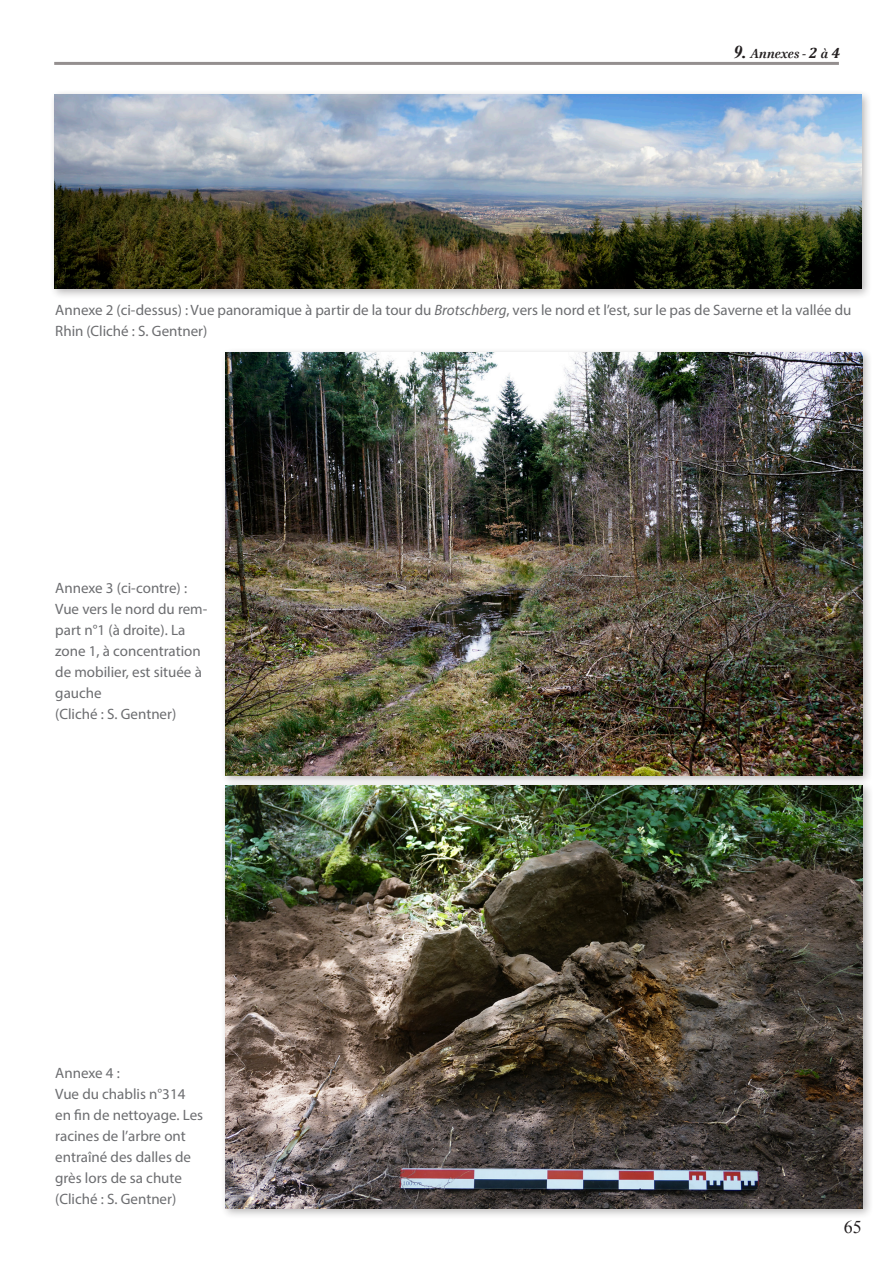
<style>
.page{position:relative;width:893px;height:1263px;background:#fff}
.page>*{position:absolute;margin:0;border:0;box-sizing:border-box;transform-origin:0 0}
.t1{font:18px "Times New Roman";color:#231f20}
.t2{font:15px/21px "Myriad Pro";color:#6c6d70}
.t3{font:italic 700 15px "Brill";color:#231f20}
.s1{font-family:"Times New Roman";font-size:18px}
.s2{font-family:"Cambria"}
.s3{font-style:italic}
</style>
<div class="page">
<hr style="left:54px;top:62px;width:785px;height:3px;background:#0d0002">
<div style="left:49px;top:89px;width:823px;height:211px;background:#231f20;opacity:.33"></div>
<img style="left:54px;top:95px;width:807px;height:194px">
<div style="left:220px;top:347px;width:653px;height:440px;background:#231f20;opacity:.33"></div>
<img style="left:225px;top:352px;width:637px;height:423px">
<div style="left:221px;top:780px;width:653px;height:440px;background:#231f20;opacity:.33"></div>
<img style="left:226px;top:785px;width:637px;height:423px">
<p class="t3" style="left:734px;top:43px;width:108px"><span class="s1">9.</span> Annexes - <span class="s2">2</span> à <span class="s2">4</span></p>
<p class="t2" style="left:55px;top:299px;width:798px">Annexe 2 (ci-dessus) : Vue panoramique à partir de la tour du <span class="s3">Brotschberg</span>, vers le nord et l’est, sur le pas de Saverne et la vallée du<br>Rhin (Cliché : S. Gentner)</p>
<p class="t2" style="left:55px;top:578px;width:133px">Annexe 3 (ci-contre) :</p>
<p class="t2" style="left:55px;top:599px;width:154px">Vue vers le nord du rem&shy;part n°1 (à droite). La zone 1, à concentration de mobilier, est située à gauche</p>
<p class="t2" style="left:55px;top:704px;width:123px">(Cliché : S. Gentner)</p>
<p class="t2" style="left:55px;top:1062px;width:66px">Annexe 4 :</p>
<p class="t2" style="left:55px;top:1083px;width:149px">Vue du chablis n°314 en fin de nettoyage. Les racines de l’arbre ont entraîné des dalles de grès lors de sa chute (Cliché : S. Gentner)</p>
<p class="t1" style="left:844px;top:1215px;width:19px">65</p>
</div>
